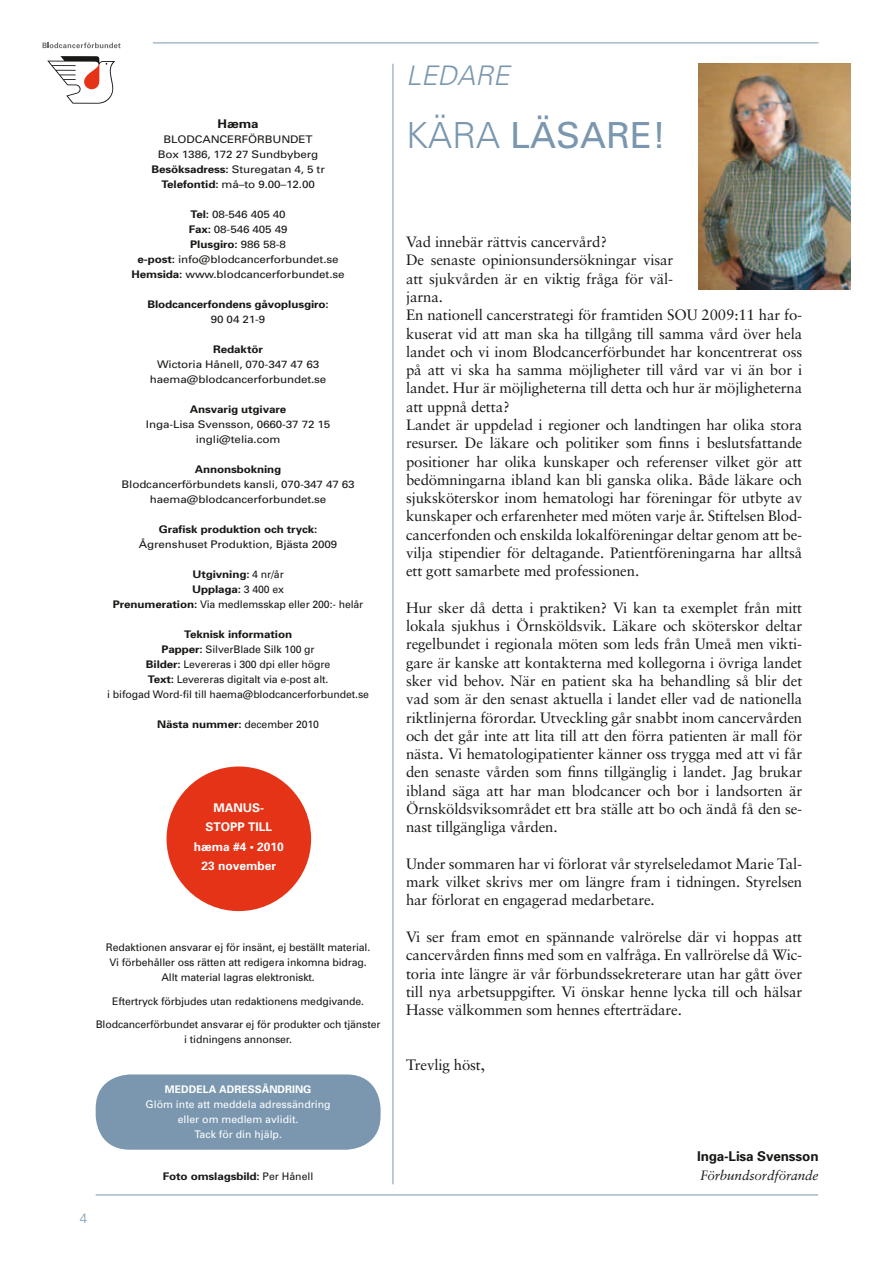
<style>
.page{position:relative;width:893px;height:1263px;background:#fff}
.page>*{position:absolute;margin:0;border:0;box-sizing:border-box;transform-origin:0 0}
.t1{font:36px "Univers";color:#7a97af}
.t2{font:italic 300 27px "Univers";color:#7a97af}
.t3{font:15px/18.3px "Sabon";letter-spacing:-.01em;color:#181816;text-align:justify}
.t4{font:italic 13.5px "Sabon";letter-spacing:-.01em;color:#181816}
.t5{font:700 13.5px "Univers";letter-spacing:-.01em;color:#181816}
.t6{font:300 13.5px "Univers";color:#7a97af}
.t7{font:700 12px/19.5px "Univers";color:#fff;text-align:center}
.t8{font:700 12px "Univers";color:#181816;scale:1.11 1}
.t9{font:10.5px/15px "Univers";letter-spacing:-.01em;color:#181816;text-align:center}
.t10{font:10.5px/15px "Univers";letter-spacing:-.01em;color:#181816;text-align:center;scale:1.11 1}
.t11{font:700 10.5px "Univers";letter-spacing:-.01em;color:#181816;scale:1.11 1}
.t12{font:10.5px/15px "Univers";color:#fff;text-align:center}
.t13{font:700 10.5px "Univers";color:#fff}
.s1{font-weight:700}
.s2{font-weight:400}
.s3{font-weight:300}
</style>
<div class="page">
<hr style="left:96px;top:1194px;width:722px;height:1px;background:#7a97af">
<hr style="left:393px;top:64px;width:1px;height:1120px;background:#7a97af">
<svg style="left:47px;top:56px;width:68px;height:48px"></svg>
<svg style="left:43px;top:43px;width:78px;height:5px"></svg>
<hr style="left:153px;top:43px;width:666px;height:1px;background:#7a97af">
<img style="left:699px;top:64px;width:151px;height:225px">
<div style="left:96px;top:1074px;width:285px;height:76px;background:#7a97af;border-radius:34px"></div>
<div style="left:167px;top:766px;width:144px;height:145px;background:#e53317;border-radius:50%"></div>
<p class="t8" style="left:218px;top:117px;width:38px">Hæma</p>
<p class="t10" style="left:151px;top:132px;width:158px">BLODCANCERFÖRBUNDET<br>Box 1386, 172 27 Sundbyberg<br><span class="s1">Besöksadress:</span> Sturegatan 4, 5 tr<br><span class="s1">Telefontid:</span> må–to 9.00–12.00</p>
<p class="t10" style="left:132px;top:207px;width:194px"><span class="s1">Tel:</span> 08-546 405 40<br><span class="s1">Fax:</span> 08-546 405 49<br><span class="s1">Plusgiro:</span> 986 58-8<br><span class="s1">e-post:</span> info@blodcancerforbundet.se<br><span class="s1">Hemsida:</span> www.blodcancerforbundet.se</p>
<p class="t11" style="left:147px;top:298px;width:165px">Blodcancerfondens gåvoplusgiro:</p>
<p class="t10" style="left:211px;top:312px;width:51px">90 04 21-9</p>
<p class="t11" style="left:213px;top:343px;width:46px">Redaktör</p>
<p class="t10" style="left:150px;top:357px;width:161px">Wictoria Hånell, 070-347 47 63 haema@blodcancerforbundet.se</p>
<p class="t11" style="left:190px;top:403px;width:88px">Ansvarig utgivare</p>
<p class="t10" style="left:146px;top:417px;width:168px">Inga-Lisa Svensson, 0660-37 72 15 ingli@telia.com</p>
<p class="t11" style="left:195px;top:463px;width:79px">Annonsbokning</p>
<p class="t10" style="left:122px;top:477px;width:211px">Blodcancerförbundets kansli, 070-347 47 63 haema@blodcancerforbundet.se</p>
<p class="t11" style="left:159px;top:523px;width:144px">Grafisk produktion och tryck:</p>
<p class="t10" style="left:139px;top:537px;width:180px">Ågrenshuset Produktion, Bjästa 2009</p>
<p class="t9" style="left:113px;top:567px;width:252px"><span class="s1">Utgivning:</span> 4 nr/år<br><span class="s1">Upplaga:</span> 3 400 ex<br><span class="s1">Prenumeration:</span> Via medlemsskap eller 200:- helår</p>
<p class="t9" style="left:107px;top:627px;width:263px"><span class="s1">Teknisk information<br>Papper:</span> SilverBlade Silk 100 gr<br><span class="s1">Bilder:</span> Levereras i 300 dpi eller högre<br><span class="s1">Text:</span> Levereras digitalt via e-post alt.<br>i bifogad Word-fil till haema@blodcancerforbundet.se</p>
<p class="t11" style="left:157px;top:718px;width:147px">Nästa nummer: <span class="s2">december 2010</span></p>
<p class="t7" style="left:194px;top:798px;width:92px">MANUS-<br>STOPP TILL hæma #4 • 2010<br>23 november</p>
<p class="t9" style="left:106px;top:940px;width:266px">Redaktionen ansvarar ej för insänt, ej beställt material.<br>Vi förbehåller oss rätten att redigera inkomna bidrag.<br>Allt material lagras elektroniskt.</p>
<p class="t9" style="left:112px;top:994px;width:254px">Eftertryck förbjudes utan redaktionens medgivande.</p>
<p class="t9" style="left:96px;top:1017px;width:286px">Blodcancerförbundet ansvarar ej för produkter och tjänster i tidningens annonser.</p>
<p class="t6" style="left:80px;top:1210px;width:9px">4</p>
<p class="t13" style="left:165px;top:1083px;width:18px">Meddela</p>
<p class="t13" style="left:219px;top:1083px;width:9px">adressändring</p>
<p class="t12" style="left:146px;top:1097px;width:186px">Glöm inte att meddela adressändring eller om medlem avlidit.<br>Tack för din hjälp.</p>
<p class="t11" style="left:163px;top:1170px;width:137px">Foto omslagsbild: <span class="s2">Per Hånell</span></p>
<h2 class="t2" style="left:406px;top:59px;width:105px">LEDARE</h2>
<h1 class="t1" style="left:406px;top:114px;width:262px"><span class="s3">KÄRA</span> LÄSARE!</h1>
<p class="t3" style="left:406px;top:233px;width:398px;text-align:left">Vad innebär rättvis cancervård?<br>De senaste opinionsundersökningar visar<br>att sjukvården är en viktig fråga för väl-<br>jarna.<br>En nationell cancerstrategi för framtiden SOU 2009:11 har fo&shy;kuserat vid att man ska ha tillgång till samma vård över hela landet och vi inom Blodcancerförbundet har koncentrerat oss på att vi ska ha samma möjligheter till vård var vi än bor i landet. Hur är möjligheterna till detta och hur är möjligheterna att uppnå detta?<br>Landet är uppdelad i regioner och landtingen har olika stora resurser. De läkare och politiker som finns i beslutsfattande positioner har olika kunskaper och referenser vilket gör att bedömningarna ibland kan bli ganska olika. Både läkare och sjuksköterskor inom hematologi har föreningar för utbyte av kunskaper och erfarenheter med möten varje år. Stiftelsen Blod&shy;cancerfonden och enskilda lokalföreningar deltar genom att be&shy;vilja stipendier för deltagande. Patientföreningarna har alltså ett gott samarbete med professionen.</p>
<p class="t3" style="left:406px;top:598px;width:398px">Hur sker då detta i praktiken? Vi kan ta exemplet från mitt lokala sjukhus i Örnsköldsvik. Läkare och sköterskor deltar regelbundet i regionala möten som leds från Umeå men vikti&shy;gare är kanske att kontakterna med kollegorna i övriga landet sker vid behov. När en patient ska ha behandling så blir det vad som är den senast aktuella i landet eller vad de nationella riktlinjerna förordar. Utveckling går snabbt inom cancervården och det går inte att lita till att den förra patienten är mall för nästa. Vi hematologipatienter känner oss trygga med att vi får den senaste vården som finns tillgänglig i landet. Jag brukar ibland säga att har man blodcancer och bor i landsorten är Örnsköldsviksområdet ett bra ställe att bo och ändå få den se&shy;nast tillgängliga vården.</p>
<p class="t3" style="left:406px;top:854px;width:398px">Under sommaren har vi förlorat vår styrelseledamot Marie Tal&shy;mark vilket skrivs mer om längre fram i tidningen. Styrelsen har förlorat en engagerad medarbetare.</p>
<p class="t3" style="left:406px;top:927px;width:398px">Vi ser fram emot en spännande valrörelse där vi hoppas att cancervården finns med som en valfråga. En vallrörelse då Wic&shy;toria inte längre är vår förbundssekreterare utan har gått över till nya arbetsuppgifter. Vi önskar henne lycka till och hälsar Hasse välkommen som hennes efterträdare.</p>
<p class="t3" style="left:406px;top:1055px;width:80px">Trevlig höst,</p>
<p class="t5" style="left:697px;top:1148px;width:123px">Inga-Lisa Svensson</p>
<p class="t4" style="left:700px;top:1167px;width:120px">Förbundsordförande</p>
</div>
